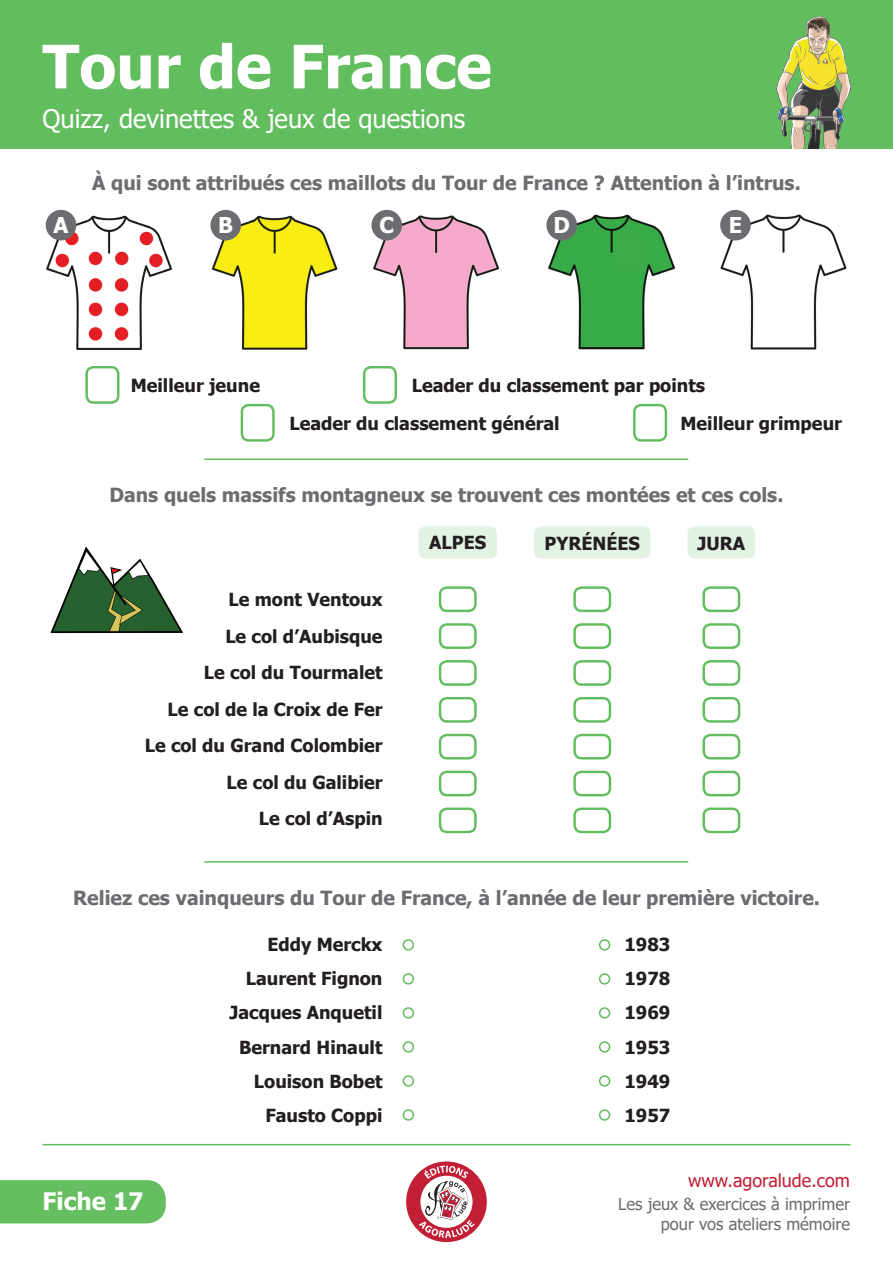
<style>
.page{position:relative;width:893px;height:1263px;background:#fff}
.page>*{position:absolute;margin:0;border:0;box-sizing:border-box;transform-origin:0 0}
.t1{font:700 60px "Tahoma";color:#fff}
.t2{font:25.5px "Tahoma";color:#fff}
.t3{font:700 24px "Tahoma";color:#fff}
.t4{font:700 21.75px "Tahoma";color:#fff}
.t5{font:700 19.5px "Tahoma";color:#6c6d70}
.t6{font:700 18px/34.3px "Tahoma";color:#231f20;text-align:right}
.t7{font:18px "Tahoma";color:#c21f36}
.t8{font:16.5px/19.8px "Tahoma";color:#6c6d70;text-align:right}
</style>
<div class="page">
<div style="left:0;top:0;width:893px;height:149px;background:#61bd5d"></div>
<div style="left:406px;top:1161px;width:81px;height:81px;background:#c21f36;border-radius:50%"></div>
<svg style="left:419px;top:1165px;width:56px;height:73px"></svg>
<hr style="left:43px;top:1144px;width:807px;height:1px;background:#61bd5d">
<div style="left:0;top:1180px;width:166px;height:43px;background:#65be5f"></div>
<img style="left:45px;top:209px;width:127px;height:140px">
<img style="left:211px;top:215px;width:127px;height:134px">
<img style="left:372px;top:213px;width:128px;height:136px">
<img style="left:547px;top:209px;width:129px;height:140px">
<img style="left:720px;top:210px;width:127px;height:139px">
<div style="left:403px;top:939px;width:11px;height:11px;border:2px solid #61bd5d;border-radius:50%"></div>
<div style="left:599px;top:939px;width:11px;height:11px;border:2px solid #61bd5d;border-radius:50%"></div>
<div style="left:403px;top:973px;width:11px;height:11px;border:2px solid #61bd5d;border-radius:50%"></div>
<div style="left:599px;top:973px;width:11px;height:11px;border:2px solid #61bd5d;border-radius:50%"></div>
<div style="left:403px;top:1007px;width:11px;height:11px;border:2px solid #61bd5d;border-radius:50%"></div>
<div style="left:599px;top:1007px;width:11px;height:11px;border:2px solid #61bd5d;border-radius:50%"></div>
<div style="left:403px;top:1041px;width:11px;height:12px;border:2px solid #61bd5d;border-radius:50%"></div>
<div style="left:599px;top:1041px;width:11px;height:12px;border:2px solid #61bd5d;border-radius:50%"></div>
<div style="left:403px;top:1075px;width:11px;height:12px;border:2px solid #61bd5d;border-radius:50%"></div>
<div style="left:599px;top:1075px;width:11px;height:12px;border:2px solid #61bd5d;border-radius:50%"></div>
<div style="left:403px;top:1109px;width:11px;height:12px;border:2px solid #61bd5d;border-radius:50%"></div>
<div style="left:599px;top:1109px;width:11px;height:12px;border:2px solid #61bd5d;border-radius:50%"></div>
<div style="left:85px;top:366px;width:34px;height:38px;border:2px solid #61bd5d;border-radius:7px"></div>
<div style="left:363px;top:366px;width:34px;height:38px;border:2px solid #61bd5d;border-radius:7px"></div>
<div style="left:241px;top:404px;width:34px;height:38px;border:2px solid #61bd5d;border-radius:7px"></div>
<div style="left:633px;top:404px;width:34px;height:38px;border:2px solid #61bd5d;border-radius:7px"></div>
<div style="left:46px;top:210px;width:30px;height:30px;background:#6c6d70;border-radius:50%"></div>
<div style="left:210px;top:210px;width:31px;height:30px;background:#6c6d70;border-radius:50%"></div>
<div style="left:371px;top:210px;width:31px;height:30px;background:#6c6d70;border-radius:50%"></div>
<div style="left:546px;top:210px;width:31px;height:30px;background:#6c6d70;border-radius:50%"></div>
<div style="left:720px;top:210px;width:31px;height:30px;background:#6c6d70;border-radius:50%"></div>
<hr style="left:204px;top:458px;width:484px;height:2px;background:#61bd5d">
<hr style="left:204px;top:861px;width:484px;height:2px;background:#61bd5d">
<div style="left:687px;top:526px;width:68px;height:33px;background:#e2f2e3;border-radius:7px"></div>
<div style="left:534px;top:526px;width:116px;height:33px;background:#e2f2e3;border-radius:7px"></div>
<div style="left:418px;top:526px;width:79px;height:33px;background:#e2f2e3;border-radius:7px"></div>
<div style="left:439px;top:586px;width:38px;height:26px;border:2px solid #61bd5d;border-radius:7px"></div>
<div style="left:573px;top:586px;width:38px;height:26px;border:2px solid #61bd5d;border-radius:7px"></div>
<div style="left:702px;top:586px;width:38px;height:26px;border:2px solid #61bd5d;border-radius:7px"></div>
<div style="left:439px;top:660px;width:38px;height:26px;border:2px solid #61bd5d;border-radius:7px"></div>
<div style="left:573px;top:660px;width:38px;height:26px;border:2px solid #61bd5d;border-radius:7px"></div>
<div style="left:702px;top:660px;width:38px;height:26px;border:2px solid #61bd5d;border-radius:7px"></div>
<div style="left:439px;top:734px;width:38px;height:25px;border:2px solid #61bd5d;border-radius:7px"></div>
<div style="left:573px;top:734px;width:38px;height:25px;border:2px solid #61bd5d;border-radius:7px"></div>
<div style="left:702px;top:734px;width:38px;height:25px;border:2px solid #61bd5d;border-radius:7px"></div>
<div style="left:439px;top:807px;width:38px;height:26px;border:2px solid #61bd5d;border-radius:7px"></div>
<div style="left:573px;top:807px;width:38px;height:26px;border:2px solid #61bd5d;border-radius:7px"></div>
<div style="left:702px;top:807px;width:38px;height:26px;border:2px solid #61bd5d;border-radius:7px"></div>
<div style="left:439px;top:623px;width:38px;height:26px;border:2px solid #61bd5d;border-radius:7px"></div>
<div style="left:573px;top:623px;width:38px;height:26px;border:2px solid #61bd5d;border-radius:7px"></div>
<div style="left:702px;top:623px;width:38px;height:26px;border:2px solid #61bd5d;border-radius:7px"></div>
<div style="left:439px;top:697px;width:38px;height:26px;border:2px solid #61bd5d;border-radius:7px"></div>
<div style="left:573px;top:697px;width:38px;height:26px;border:2px solid #61bd5d;border-radius:7px"></div>
<div style="left:702px;top:697px;width:38px;height:26px;border:2px solid #61bd5d;border-radius:7px"></div>
<div style="left:439px;top:771px;width:38px;height:25px;border:2px solid #61bd5d;border-radius:7px"></div>
<div style="left:573px;top:771px;width:38px;height:25px;border:2px solid #61bd5d;border-radius:7px"></div>
<div style="left:702px;top:771px;width:38px;height:25px;border:2px solid #61bd5d;border-radius:7px"></div>
<img style="left:776px;top:17px;width:74px;height:132px">
<img style="left:50px;top:546px;width:133px;height:88px">
<h1 class="t1" style="left:43px;top:24px;width:451px">Tour de France</h1>
<h2 class="t2" style="left:43px;top:101px;width:424px">Quizz, devinettes &amp; jeux de questions</h2>
<p class="t5" style="left:92px;top:170px;width:710px">À qui sont attribués ces maillots du Tour de France ? Attention à l’intrus.</p>
<p class="t4" style="left:54px;top:210px;width:16px">A</p>
<p class="t4" style="left:218px;top:210px;width:16px">B</p>
<p class="t4" style="left:379px;top:210px;width:16px">C</p>
<p class="t4" style="left:553px;top:210px;width:18px">D</p>
<p class="t4" style="left:729px;top:210px;width:15px">E</p>
<p class="t6" style="left:131px;top:369px;width:131px">Meilleur jeune</p>
<p class="t6" style="left:412px;top:369px;width:295px">Leader du classement par points</p>
<p class="t6" style="left:289px;top:407px;width:272px">Leader du classement général</p>
<p class="t6" style="left:680px;top:407px;width:163px">Meilleur grimpeur</p>
<p class="t5" style="left:109px;top:482px;width:676px">Dans quels massifs montagneux se trouvent ces montées et ces cols.</p>
<p class="t6" style="left:145px;top:582px;width:239px;line-height:36.5px">Le mont Ventoux<br>Le col d’Aubisque<br>Le col du Tourmalet<br>Le col de la Croix de Fer<br>Le col du Grand Colombier<br>Le col du Galibier<br>Le col d’Aspin</p>
<p class="t6" style="left:429px;top:526px;width:57px">ALPES</p>
<p class="t6" style="left:545px;top:527px;width:97px">PYRénées</p>
<p class="t6" style="left:697px;top:527px;width:49px">JURA</p>
<p class="t5" style="left:73px;top:885px;width:748px">Reliez ces vainqueurs du Tour de France, à l’année de leur première victoire.</p>
<h3 class="t3" style="left:43px;top:1184px;width:103px">Fiche 17</h3>
<p class="t6" style="left:229px;top:927px;width:155px">Eddy Merckx<br>Laurent Fignon<br>Jacques Anquetil<br>Bernard Hinault<br>Louison Bobet<br>Fausto Coppi</p>
<p class="t6" style="left:624px;top:927px;width:47px;text-align:justify">1983<br>1978<br>1969<br>1953<br>1949<br>1957</p>
<p class="t7" style="left:688px;top:1168px;width:163px">www.agoralude.com</p>
<p class="t8" style="left:618px;top:1195px;width:233px">Les jeux &amp; exercices à imprimer pour vos ateliers mémoire</p>
</div>
